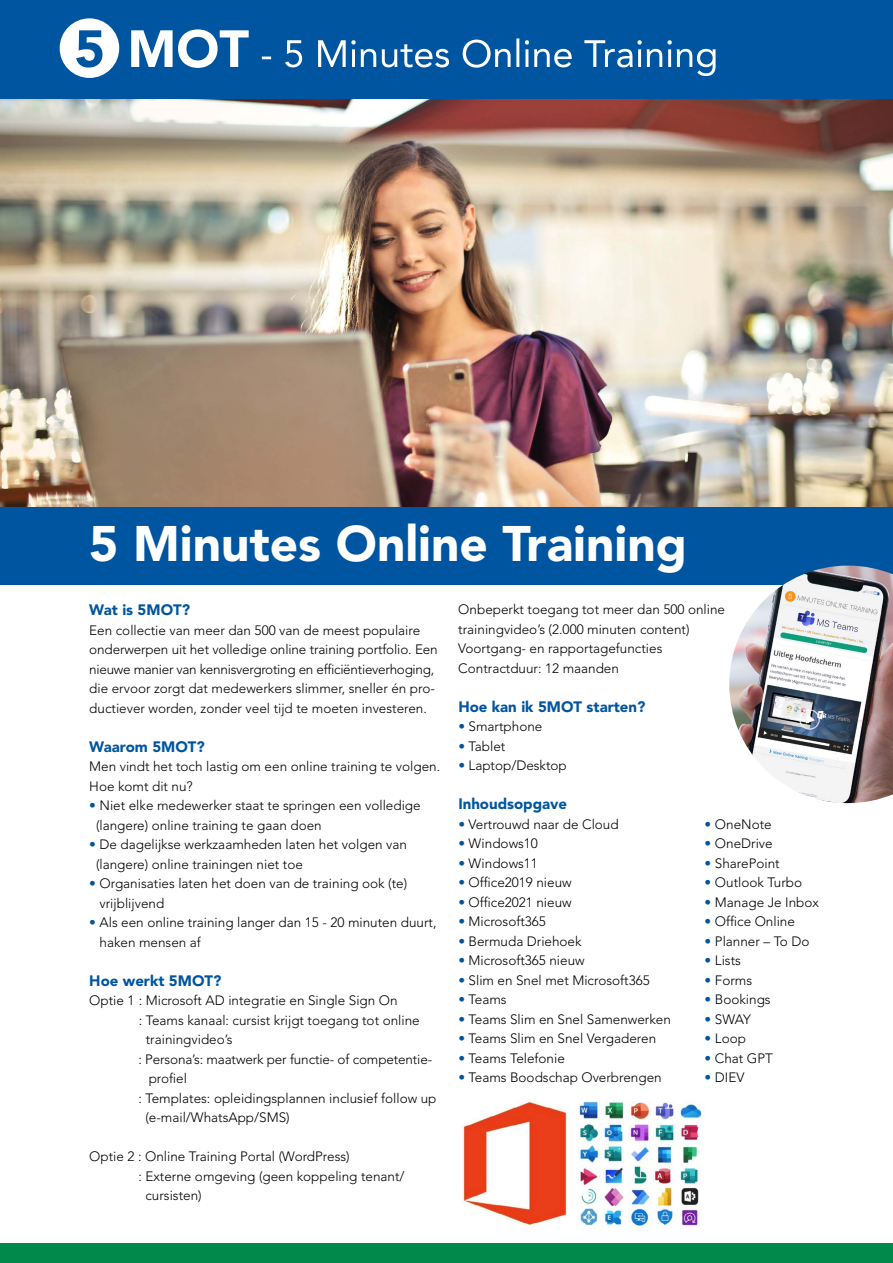
<style>
.page{position:relative;width:893px;height:1263px;background:#fff}
.page>*{position:absolute;margin:0;border:0;box-sizing:border-box;transform-origin:0 0}
.t1{font:900 49.5px "Avenir";color:#fff}
.t2{font:900 15px "Avenir";color:#0055a0}
.t3{font:300 13.5px/19.5px "Avenir";color:#000}
.s1{color:#0055a0}
</style>
<div class="page">
<img style="left:462px;top:1101px;width:240px;height:127px">
<div style="left:0;top:1243px;width:893px;height:20px;background:#00894a"></div>
<img style="left:0;top:99px;width:893px;height:408px">
<div style="left:0;top:507px;width:893px;height:78px;background:#0055a0"></div>
<img style="left:729px;top:566px;width:164px;height:237px">
<div style="left:0;top:0;width:893px;height:99px;background:#0055a0"></div>
<div style="left:60px;top:18px;width:59px;height:60px;background:#fff;border-radius:50%"></div>
<svg style="left:131px;top:29px;width:585px;height:47px"></svg>
<svg style="left:76px;top:30px;width:26px;height:38px"></svg>
<h1 class="t1" style="left:89px;top:513px;width:599px">5 Minutes Online Training</h1>
<p class="t2" style="left:89px;top:601px;width:102px">Wat is 5MOT?</p>
<p class="t3" style="left:89px;top:620px;width:350px">Een collectie van meer dan 500 van de meest populaire onderwerpen uit het volledige online training portfolio. Een nieuwe manier van kennisvergroting en efficiëntieverhoging, die ervoor zorgt dat medewerkers slimmer, sneller én pro&shy;ductiever worden, zonder veel tijd te moeten investeren.</p>
<p class="t2" style="left:89px;top:737px;width:117px">Waarom 5MOT?</p>
<p class="t3" style="left:89px;top:757px;width:352px">Men vindt het toch lastig om een online training te volgen.<br>Hoe komt dit nu?</p>
<p class="t3" style="left:96px;top:796px;width:326px;text-indent:-7px"><span class="s1">•</span> Niet elke medewerker staat te springen een volledige (langere) online training te gaan doen</p>
<p class="t3" style="left:96px;top:835px;width:312px;text-indent:-7px"><span class="s1">•</span> De dagelijkse werkzaamheden laten het volgen van (langere) online trainingen niet toe</p>
<p class="t3" style="left:100px;top:874px;width:309px;text-indent:-10px"><span class="s1">•</span> Organisaties laten het doen van de training ook (te) vrijblijvend</p>
<p class="t3" style="left:100px;top:913px;width:338px;text-indent:-10px"><span class="s1">•</span> Als een online training langer dan 15 - 20 minuten duurt, haken mensen af</p>
<p class="t2" style="left:89px;top:971px;width:134px">Hoe werkt 5MOT?</p>
<p class="t3" style="left:89px;top:991px;width:310px">Optie 1 : Microsoft AD integratie en Single Sign On</p>
<p class="t3" style="left:139px;top:1010px;width:282px">: Teams kanaal: cursist krijgt toegang tot online</p>
<p class="t3" style="left:146px;top:1030px;width:88px">trainingvideo’s</p>
<p class="t3" style="left:138px;top:1049px;width:295px">: Persona’s: maatwerk per functie- of competentie-</p>
<p class="t3" style="left:149px;top:1069px;width:40px">profiel</p>
<p class="t3" style="left:138px;top:1088px;width:300px">: Templates: opleidingsplannen inclusief follow up</p>
<p class="t3" style="left:145px;top:1108px;width:146px">(e-mail/WhatsApp/SMS)</p>
<p class="t3" style="left:89px;top:1147px;width:262px">Optie 2 : Online Training Portal (WordPress)</p>
<p class="t3" style="left:138px;top:1166px;width:268px">: Externe omgeving (geen koppeling tenant/</p>
<p class="t3" style="left:145px;top:1186px;width:58px">cursisten)</p>
<p class="t3" style="left:458px;top:600px;width:268px">Onbeperkt toegang tot meer dan 500 online trainingvideo’s (2.000 minuten content)<br>Voortgang- en rapportagefuncties Contractduur: 12 maanden</p>
<p class="t2" style="left:458px;top:697px;width:189px">Hoe kan ik 5MOT starten?</p>
<p class="t3" style="left:458px;top:717px;width:86px"><span class="s1">•</span> Smartphone</p>
<p class="t3" style="left:458px;top:736px;width:49px"><span class="s1">•</span> Tablet</p>
<p class="t3" style="left:458px;top:756px;width:110px"><span class="s1">•</span> Laptop/Desktop</p>
<p class="t2" style="left:458px;top:795px;width:110px">Inhoudsopgave</p>
<p class="t3" style="left:458px;top:814px;width:162px"><span class="s1">•</span> Vertrouwd naar de Cloud</p>
<p class="t3" style="left:458px;top:834px;width:81px"><span class="s1">•</span> Windows10</p>
<p class="t3" style="left:458px;top:853px;width:81px"><span class="s1">•</span> Windows11</p>
<p class="t3" style="left:458px;top:873px;width:115px"><span class="s1">•</span> Office2019 nieuw</p>
<p class="t3" style="left:458px;top:892px;width:115px"><span class="s1">•</span> Office2021 nieuw</p>
<p class="t3" style="left:458px;top:912px;width:89px"><span class="s1">•</span> Microsoft365</p>
<p class="t3" style="left:458px;top:931px;width:125px"><span class="s1">•</span> Bermuda Driehoek</p>
<p class="t3" style="left:458px;top:951px;width:128px"><span class="s1">•</span> Microsoft365 nieuw</p>
<p class="t3" style="left:458px;top:970px;width:193px"><span class="s1">•</span> Slim en Snel met Microsoft365</p>
<p class="t3" style="left:458px;top:990px;width:50px"><span class="s1">•</span> Teams</p>
<p class="t3" style="left:458px;top:1009px;width:214px"><span class="s1">•</span> Teams Slim en Snel Samenwerken</p>
<p class="t3" style="left:458px;top:1029px;width:199px"><span class="s1">•</span> Teams Slim en Snel Vergaderen</p>
<p class="t3" style="left:458px;top:1048px;width:108px"><span class="s1">•</span> Teams Telefonie</p>
<p class="t3" style="left:458px;top:1068px;width:205px"><span class="s1">•</span> Teams Boodschap Overbrengen</p>
<p class="t3" style="left:705px;top:814px;width:69px"><span class="s1">•</span> OneNote</p>
<p class="t3" style="left:705px;top:834px;width:70px"><span class="s1">•</span> OneDrive</p>
<p class="t3" style="left:705px;top:853px;width:77px"><span class="s1">•</span> SharePoint</p>
<p class="t3" style="left:705px;top:873px;width:99px"><span class="s1">•</span> Outlook Turbo</p>
<p class="t3" style="left:705px;top:892px;width:116px"><span class="s1">•</span> Manage Je Inbox</p>
<p class="t3" style="left:705px;top:912px;width:92px"><span class="s1">•</span> Office Online</p>
<p class="t3" style="left:705px;top:931px;width:106px"><span class="s1">•</span> Planner – To Do</p>
<p class="t3" style="left:705px;top:951px;width:38px"><span class="s1">•</span> Lists</p>
<p class="t3" style="left:705px;top:970px;width:49px"><span class="s1">•</span> Forms</p>
<p class="t3" style="left:705px;top:990px;width:68px"><span class="s1">•</span> Bookings</p>
<p class="t3" style="left:705px;top:1009px;width:48px"><span class="s1">•</span> SWAY</p>
<p class="t3" style="left:705px;top:1029px;width:43px"><span class="s1">•</span> Loop</p>
<p class="t3" style="left:705px;top:1048px;width:70px"><span class="s1">•</span> Chat GPT</p>
<p class="t3" style="left:705px;top:1068px;width:41px"><span class="s1">•</span> DIEV</p>
</div>
